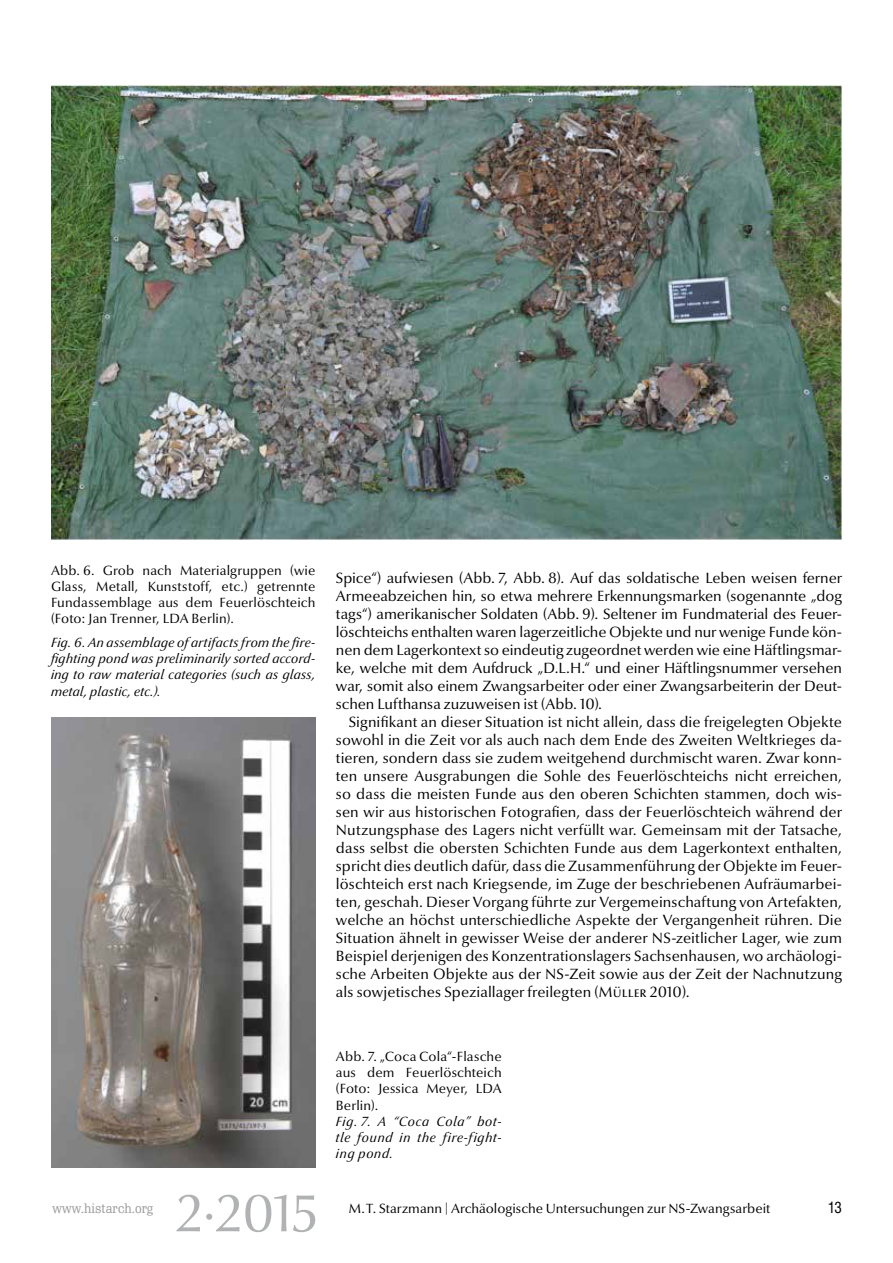
<style>
.page{position:relative;width:893px;height:1263px;background:#fff}
.page>*{position:absolute;margin:0;border:0;box-sizing:border-box;transform-origin:0 0}
.t1{font:52.5px "Optima Nova LT Pro";color:#b1b2b3}
.t2{font:15px/18px "Optima Nova LT Pro";letter-spacing:.005em;color:#000;text-align:justify}
.t3{font:condensed 15px "Swiss 721 BT";color:#000}
.t4{font:13.5px/16.2px "Optima Nova LT Pro";letter-spacing:.005em;color:#000;text-align:justify}
.t5{font:italic 13.5px/16.2px "Optima Nova LT Pro";letter-spacing:.02em;color:#000;text-align:justify}
.t6{font:13.5px "Schadow BT";color:#9c9c9d}
</style>
<div class="page">
<img style="left:51px;top:85px;width:791px;height:454px">
<img style="left:51px;top:717px;width:264px;height:450px">
<p class="t4" style="left:51px;top:562px;width:266px">Abb. 6. Grob nach Materialgruppen (wie Glass, Metall, Kunststoff, etc.) getrennte Fundassemblage aus dem Feuerlöschteich (Foto: Jan Trenner, LDA Berlin).</p>
<p class="t5" style="left:51px;top:634px;width:266px">Fig. 6. An assemblage of artifacts from the fire&shy;fighting pond was preliminarily sorted accord&shy;ing to raw material categories (such as glass, metal, plastic, etc.).</p>
<p class="t2" style="left:336px;top:568px;width:508px">Spice“) aufwiesen (Abb. 7, Abb. 8). Auf das soldatische Leben weisen ferner Armeeabzeichen hin, so etwa mehrere Erkennungsmarken (sogenannte „dog tags“) amerikanischer Soldaten (Abb. 9). Seltener im Fundmaterial des Feuer&shy;löschteichs enthalten waren lagerzeitliche Objekte und nur wenige Funde kön&shy;nen dem Lagerkontext so eindeutig zugeordnet werden wie eine Häftlingsmar&shy;ke, welche mit dem Aufdruck „D.L.H.“ und einer Häftlingsnummer versehen war, somit also einem Zwangsarbeiter oder einer Zwangsarbeiterin der Deut&shy;schen Lufthansa zuzuweisen ist (Abb. 10).</p>
<p class="t2" style="left:336px;top:712px;width:508px;text-indent:13px">Signifikant an dieser Situation ist nicht allein, dass die freigelegten Objekte sowohl in die Zeit vor als auch nach dem Ende des Zweiten Weltkrieges da&shy;tieren, sondern dass sie zudem weitgehend durchmischt waren. Zwar konn&shy;ten unsere Ausgrabungen die Sohle des Feuerlöschteichs nicht erreichen, so dass die meisten Funde aus den oberen Schichten stammen, doch wis&shy;sen wir aus historischen Fotografien, dass der Feuerlöschteich während der Nutzungsphase des Lagers nicht verfüllt war. Gemeinsam mit der Tatsache, dass selbst die obersten Schichten Funde aus dem Lagerkontext enthalten, spricht dies deutlich dafür, dass die Zusammenführung der Objekte im Feuer&shy;löschteich erst nach Kriegsende, im Zuge der beschriebenen Aufräumarbei&shy;ten, geschah. Dieser Vorgang führte zur Vergemeinschaftung von Artefakten, welche an höchst unterschiedliche Aspekte der Vergangenheit rühren. Die Situation ähnelt in gewisser Weise der anderer NS-zeitlicher Lager, wie zum Beispiel derjenigen des Konzentrationslagers Sachsenhausen, wo archäologi&shy;sche Arbeiten Objekte aus der NS-Zeit sowie aus der Zeit der Nachnutzung als sowjetisches Speziallager freilegten (Müller 2010).</p>
<p class="t4" style="left:336px;top:1048px;width:167px">Abb. 7. „Coca Cola“-Flasche aus dem Feuerlöschteich (Foto: Jessica Meyer, LDA Berlin).</p>
<p class="t5" style="left:336px;top:1113px;width:167px">Fig. 7. A “Coca Cola” bot&shy;tle found in the fire-fight&shy;ing pond.</p>
<h1 class="t1" style="left:176px;top:1180px;width:144px">2·2015</h1>
<p class="t6" style="left:53px;top:1199px;width:102px">www.histarch.org</p>
<p class="t4" style="left:349px;top:1200px;width:423px">M.T. Starzmann | Archäologische Untersuchungen zur NS-Zwangsarbeit</p>
<p class="t3" style="left:828px;top:1198px;width:16px">13</p>
</div>
